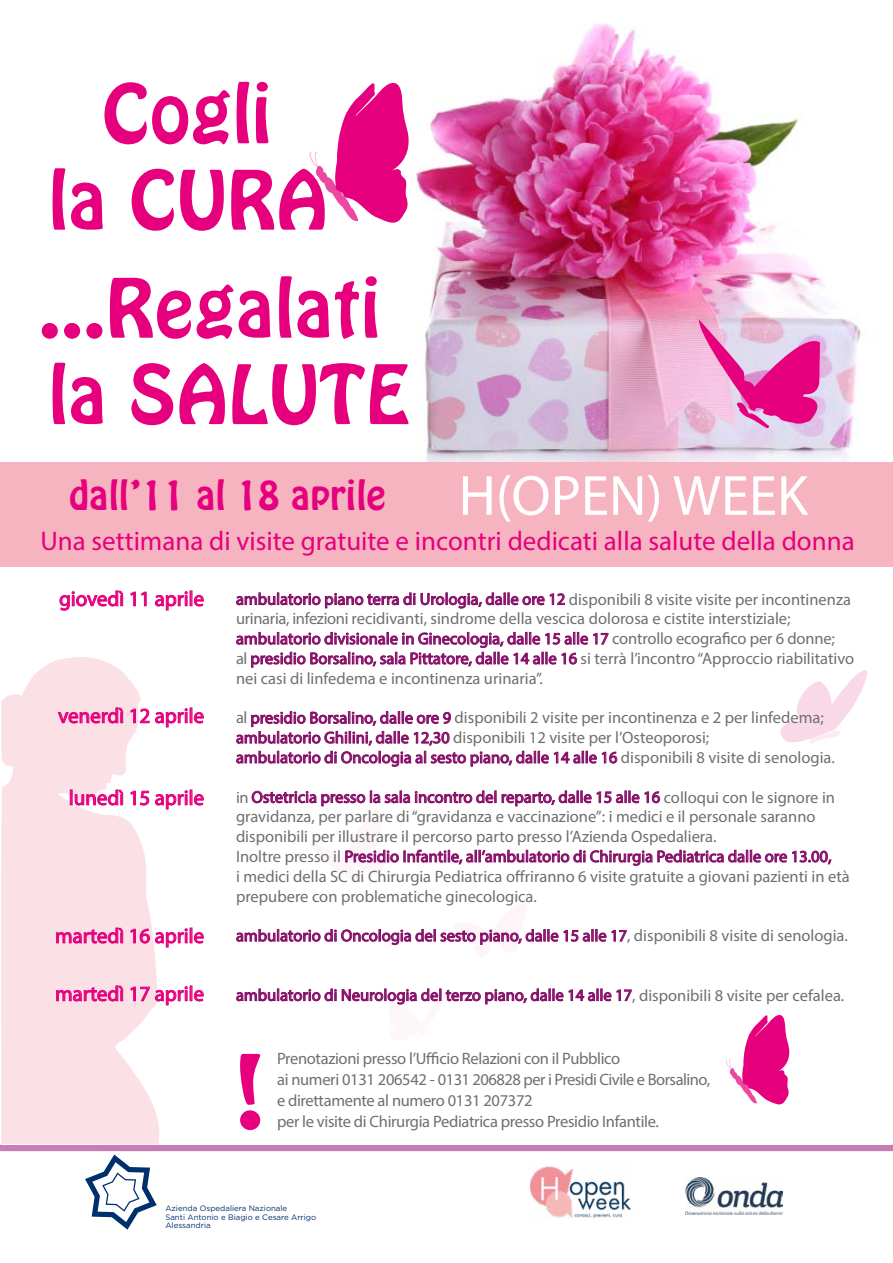
<style>
.page{position:relative;width:893px;height:1263px;background:#fff}
.page>*{position:absolute;margin:0;border:0;box-sizing:border-box;transform-origin:0 0}
.t1{font:90px "Hobo Std";color:#e6007d}
.t2{font:72px/86.4px "Hobo Std";letter-spacing:.02em;color:#e6007d;text-align:center}
.t3{font:57px "Myriad Pro";color:#fff}
.t4{font:36px "Hobo Std";letter-spacing:.02em;color:#e6007d}
.t5{font:27px "Myriad Pro";color:#e6007d}
.t6{font:21px "Myriad Pro";color:#e6007d}
.t7{font:16.5px/19.8px "Myriad Pro";color:#706f6f}
.t8{font:16.5px/21px "Myriad Pro";letter-spacing:-.02em;color:#706f6f}
.t9{font:16.5px "Myriad Pro";color:#870f68}
.t10{font:7.95px/8.4px "Gotham";color:#002f6e}
.s1{color:#870f68}
.s2{color:#706f6f}
</style>
<div class="page">
<img style="left:417px;top:24px;width:444px;height:438px">
<div style="left:0;top:462px;width:893px;height:104px;background:#f6b4c1"></div>
<svg style="left:1px;top:657px;width:158px;height:487px;fill:#fbe1e6"></svg>
<div style="left:0;top:1144px;width:892px;height:6px;background:#c67fb5"></div>
<div style="left:0;top:1144px;width:893px;height:7px;border:2px solid #c67fb5"></div>
<svg style="left:85px;top:1154px;width:72px;height:76px"></svg>
<img style="left:686px;top:1178px;width:96px;height:36px">
<img style="left:530px;top:1166px;width:101px;height:52px">
<svg style="left:698px;top:319px;width:131px;height:109px;background:#e582bf"></svg>
<svg style="left:780px;top:670px;width:87px;height:74px"></svg>
<svg style="left:309px;top:83px;width:100px;height:140px"></svg>
<svg style="left:725px;top:1015px;width:65px;height:90px"></svg>
<svg style="left:236px;top:592px;width:329px;height:17px"></svg>
<svg style="left:236px;top:631px;width:372px;height:37px"></svg>
<svg style="left:236px;top:711px;width:381px;height:56px"></svg>
<svg style="left:252px;top:790px;width:579px;height:76px"></svg>
<svg style="left:236px;top:929px;width:391px;height:17px"></svg>
<svg style="left:236px;top:988px;width:396px;height:46px"></svg>
<svg style="left:60px;top:590px;width:63px;height:21px"></svg>
<svg style="left:130px;top:592px;width:17px;height:14px"></svg>
<svg style="left:155px;top:591px;width:49px;height:20px"></svg>
<svg style="left:58px;top:704px;width:65px;height:23px"></svg>
<svg style="left:130px;top:708px;width:19px;height:15px"></svg>
<svg style="left:155px;top:708px;width:49px;height:23px"></svg>
<svg style="left:70px;top:786px;width:53px;height:23px"></svg>
<svg style="left:130px;top:791px;width:19px;height:14px"></svg>
<svg style="left:155px;top:790px;width:49px;height:23px"></svg>
<svg style="left:56px;top:924px;width:67px;height:26px;background:#f6afce"></svg>
<svg style="left:130px;top:928px;width:74px;height:23px"></svg>
<svg style="left:56px;top:982px;width:67px;height:26px;background:#f6afce"></svg>
<svg style="left:130px;top:986px;width:74px;height:23px"></svg>
<h2 class="t2" style="left:49px;top:72px;width:280px">Cogli<br>la CURA</h2>
<h2 class="t2" style="left:39px;top:266px;width:371px;text-align:left">...Regalati la SALUTE</h2>
<h3 class="t4" style="left:69px;top:470px;width:318px">dall’11 al 18 aprile</h3>
<h3 class="t3" style="left:459px;top:460px;width:351px">H(OPEN) WEEK</h3>
<h3 class="t5" style="left:40px;top:525px;width:816px">Una settimana di visite gratuite e incontri dedicati alla salute della donna</h3>
<p class="t6" style="left:59px;top:586px;width:146px">giovedì 11 aprile</p>
<p class="t7" style="left:236px;top:589px;width:620px"><span class="s1">ambulatorio piano terra di Urologia, dalle ore 12</span> disponibili 8 visite visite per incontinenza urinaria, infezioni recidivanti, sindrome della vescica dolorosa e cistite interstiziale; <span class="s1">ambulatorio divisionale in Ginecologia, dalle 15 alle 17</span> controllo ecografico per 6 donne;<br>al <span class="s1">presidio Borsalino, sala Pittatore, dalle 14 alle 16</span> si terrà l’incontro “Approccio riabilitativo nei casi di linfedema e incontinenza urinaria”.</p>
<p class="t7" style="left:236px;top:708px;width:600px">al <span class="s1">presidio Borsalino, dalle ore 9</span> disponibili 2 visite per incontinenza e 2 per linfedema; <span class="s1">ambulatorio Ghilini, dalle 12,30</span> disponibili 12 visite per l’Osteoporosi;<br><span class="s1">ambulatorio di Oncologia al sesto piano, dalle 14 alle 16</span> disponibili 8 visite di senologia.</p>
<p class="t7" style="left:236px;top:787px;width:615px">in <span class="s1">Ostetricia presso la sala incontro del reparto, dalle 15 alle 16</span> colloqui con le signore in gravidanza, per parlare di “gravidanza e vaccinazione”: i medici e il personale saranno disponibili per illustrare il percorso parto presso l’Azienda Ospedaliera.<br>Inoltre presso il <span class="s1">Presidio Infantile, all’ambulatorio di Chirurgia Pediatrica dalle ore 13.00,<br></span>i medici della SC di Chirurgia Pediatrica offriranno 6 visite gratuite a giovani pazienti in età prepubere con problematiche ginecologica.</p>
<p class="t9" style="left:236px;top:925px;width:613px">ambulatorio di Oncologia del sesto piano, dalle 15 alle 17<span class="s2">, disponibili 8 visite di senologia.</span></p>
<p class="t6" style="left:58px;top:703px;width:147px">venerdì 12 aprile</p>
<p class="t6" style="left:69px;top:785px;width:137px">lunedì 15 aprile</p>
<p class="t6" style="left:55px;top:923px;width:150px">martedì 16 aprile</p>
<p class="t6" style="left:55px;top:981px;width:150px">martedì 17 aprile</p>
<p class="t9" style="left:236px;top:985px;width:610px">ambulatorio di Neurologia del terzo piano, dalle 14 alle 17<span class="s2">, disponibili 8 visite per cefalea.</span></p>
<h1 class="t1" style="left:236px;top:1030px;width:31px">!</h1>
<p class="t8" style="left:277px;top:1048px;width:435px">Prenotazioni presso l’Ufficio Relazioni con il Pubblico<br>ai numeri 0131 206542 - 0131 206828 per i Presidi Civile e Borsalino, e direttamente al numero 0131 207372</p>
<p class="t8" style="left:277px;top:1111px;width:383px">per le visite di Chirurgia Pediatrica presso Presidio Infantile.</p>
<p class="t10" style="left:165px;top:1204px;width:152px">Azienda Ospedaliera Nazionale<br>Santi Antonio e Biagio e Cesare Arrigo<br>Alessandria</p>
</div>
